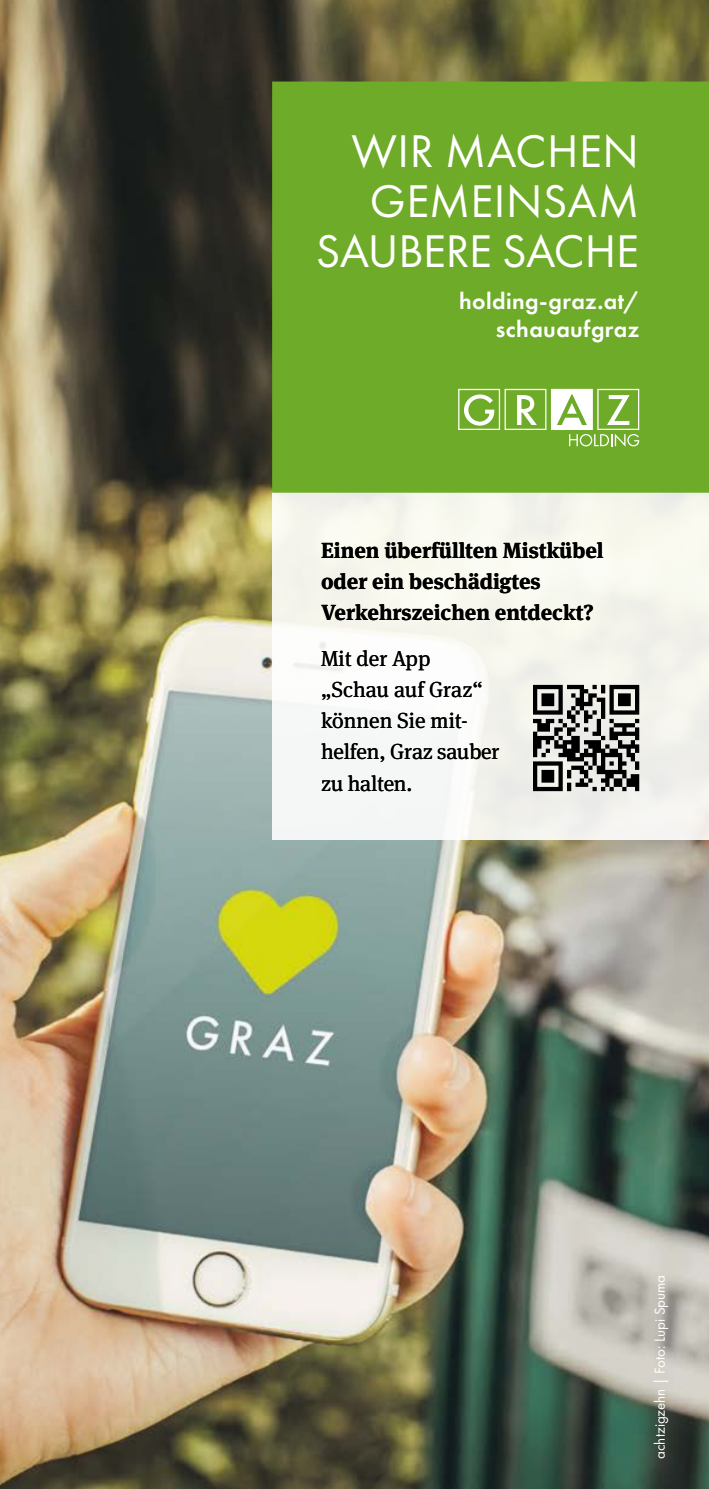
<style>
.page{position:relative;width:709px;height:1489px;background:#fff}
.page>*{position:absolute;margin:0;border:0;box-sizing:border-box;transform-origin:0 0}
.t1{font:47.5px/50px "Futura PT";color:#fff;text-align:right}
.t2{font:600 23.75px/28.5px "Futura PT";letter-spacing:.015em;color:#fff;text-align:right}
.t3{font:700 21.75px/31.2px "Meta Serif Pro";color:#000}
.t4{font:21.75px/31.2px "Meta Serif Pro";letter-spacing:-.01em;color:#000}
.t5{font:15px "Futura PT";color:#fff}
</style>
<div class="page">
<img style="left:0;top:0;width:709px;height:1488px">
<div style="left:272px;top:492px;width:437px;height:347px;background:linear-gradient(to right,#f8f9f6,#f4f3eb)"></div>
<svg style="left:533px;top:685px;width:106px;height:106px;background:#757472"></svg>
<div style="left:272px;top:81px;width:437px;height:411px;background:#6eab28"></div>
<svg style="left:458px;top:389px;width:181px;height:58px"></svg>
<h1 class="t1" style="left:316px;top:126px;width:325px">WIR MACHEN<br>GEMEINSAM<br>SAUBERE SACHE</h1>
<p class="t2" style="left:459px;top:286px;width:181px">holding-graz.at/ schauaufgraz</p>
<p class="t3" style="left:321px;top:532px;width:284px">Einen überfüllten Mistkübel oder ein beschädigtes<br>Verkehrs zeichen entdeckt?</p>
<p class="t4" style="left:321px;top:641px;width:180px">Mit der App „Schau auf Graz“ können Sie mit&shy;helfen, Graz sauber zu halten.</p>
<p class="t5" style="left:651px;top:1458px;width:186px;rotate:-90deg">achtzigzehn | Foto: Lupi Spuma</p>
</div>
